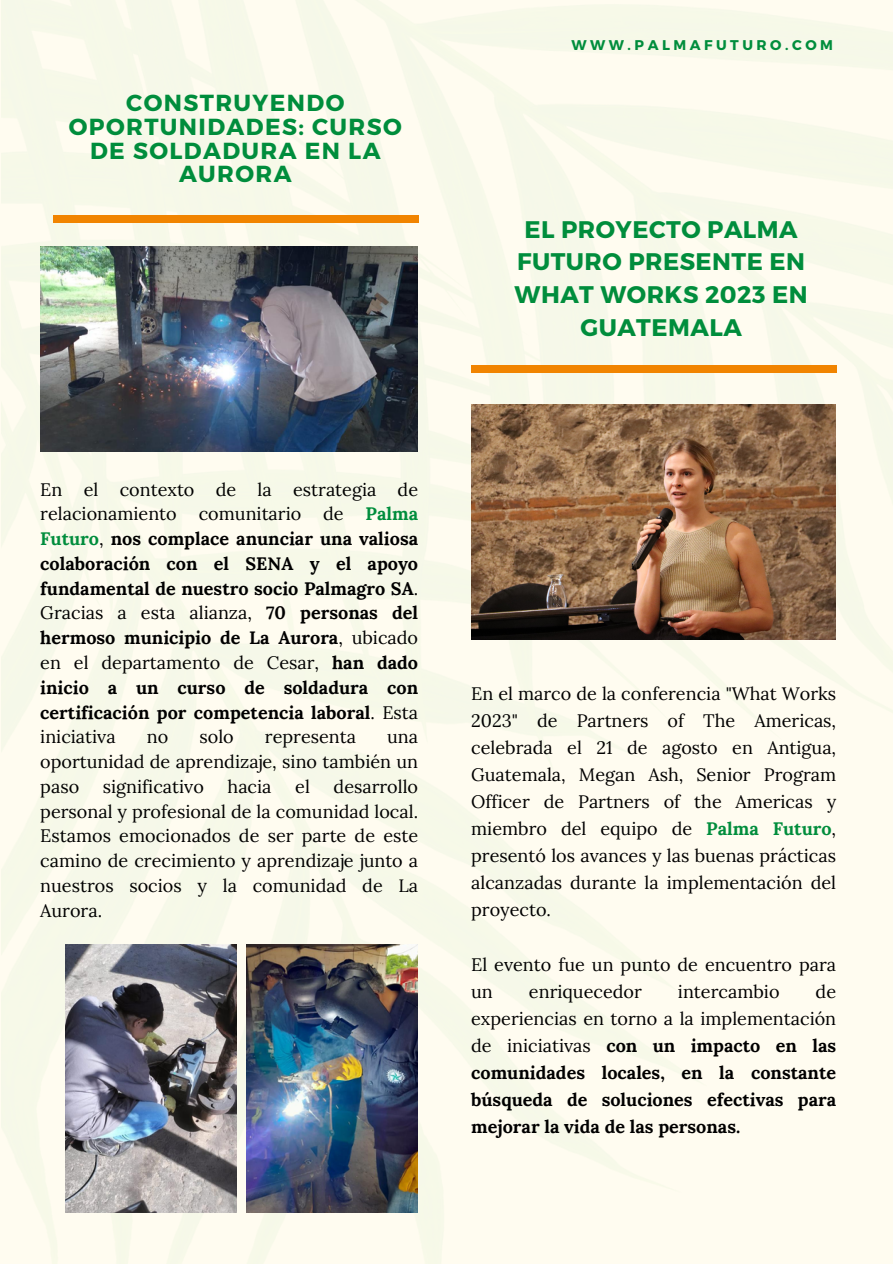
<style>
.page{position:relative;width:893px;height:1264px;background:#fff}
.page>*{position:absolute;margin:0;border:0;box-sizing:border-box;transform-origin:0 0}
.t1{font:700 24px/32.7px "Montserrat";letter-spacing:.02em;color:#008d3c;text-align:center}
.t2{font:700 23.25px/23.7px "Montserrat";letter-spacing:.06em;color:#008d3c;text-align:center}
.t3{font:18px/27px "Lora";color:#000;text-align:justify}
.t4{font:700 18px/24.8px "Lora";color:#000;text-align:justify}
.t5{font:700 14.1px "Montserrat";letter-spacing:.25em;color:#008d3c}
.s1{font-weight:400}
.s2{color:#008d3c}
.s3{font-weight:700;color:#008d3c}
</style>
<div class="page">
<img style="left:2px;top:1px;width:890px;height:1262px">
<div style="left:53px;top:215px;width:365px;height:7px;background:#f18400"></div>
<img style="left:40px;top:246px;width:377px;height:205px">
<img style="left:471px;top:405px;width:364px;height:234px">
<div style="left:471px;top:365px;width:365px;height:7px;background:#f18400"></div>
<img style="left:246px;top:944px;width:171px;height:268px">
<img style="left:65px;top:944px;width:171px;height:268px">
<p class="t2" style="left:69px;top:90px;width:334px">CONSTRUYENDO<br>OPORTUNIDADES: CURSO<br>DE SOLDADURA EN LA<br>AURORA</p>
<p class="t5" style="left:571px;top:36px;width:263px">WWW.PALMAFUTURO.COM</p>
<p class="t1" style="left:514px;top:212px;width:294px">EL PROYECTO PALMA<br>FUTURO PRESENTE EN<br>WHAT WORKS 2023 EN<br>GUATEMALA</p>
<p class="t4" style="left:40px;top:476px;width:379px"><span class="s1">En el contexto de la estrategia de relacionamiento comunitario de</span> <span class="s2">Palma Futuro</span><span class="s1">,</span> nos complace anunciar una valiosa colaboración con el SENA y el apoyo fundamental de nuestro socio Palmagro SA<span class="s1">.<br>Gracias a esta alianza,</span> 70 personas del hermoso municipio de La Aurora<span class="s1">, ubicado en el departamento de Cesar,</span> han dado inicio a un curso de soldadura con certificación por competencia laboral<span class="s1">. Esta iniciativa</span></p>
<p class="t3" style="left:147px;top:723px;width:23px">no</p>
<p class="t3" style="left:199px;top:723px;width:36px">solo</p>
<p class="t3" style="left:265px;top:723px;width:93px">representa</p>
<p class="t3" style="left:40px;top:724px;width:379px;line-height:24.8px;text-indent:347px">una oportunidad de aprendizaje, sino también un paso</p>
<p class="t3" style="left:103px;top:772px;width:102px">significativo</p>
<p class="t3" style="left:227px;top:772px;width:45px">hacia</p>
<p class="t3" style="left:295px;top:772px;width:16px">el</p>
<p class="t3" style="left:40px;top:773px;width:379px;line-height:24.8px;text-indent:293px">desarrollo personal y profesional de la comunidad local.<br>Estamos emocionados de ser parte de este camino de crecimiento y aprendizaje junto a nuestros socios y la comunidad de La Aurora.</p>
<p class="t3" style="left:471px;top:680px;width:366px">En el marco de la conferencia "What Works 2023" de Partners of The Americas, celebrada el 21 de agosto en Antigua, Guatemala, Megan Ash, Senior Program Officer de Partners of the Americas y miembro del equipo de <span class="s3">Palma Futuro</span>, presentó los avances y las buenas prácticas alcanzadas durante la implementación del proyecto.</p>
<p class="t3" style="left:471px;top:950px;width:366px">El evento fue un punto de encuentro para un</p>
<p class="t4" style="left:471px;top:977px;width:366px;line-height:27px;text-indent:344px"><span class="s1">de experiencias en torno a la implementación de iniciativas</span> con un impacto en las comunidades locales, en la constante búsqueda de soluciones efectivas para mejorar la vida de las personas.</p>
<p class="t3" style="left:529px;top:977px;width:114px">enriquecedor</p>
<p class="t3" style="left:678px;top:977px;width:103px">intercambio</p>
</div>
